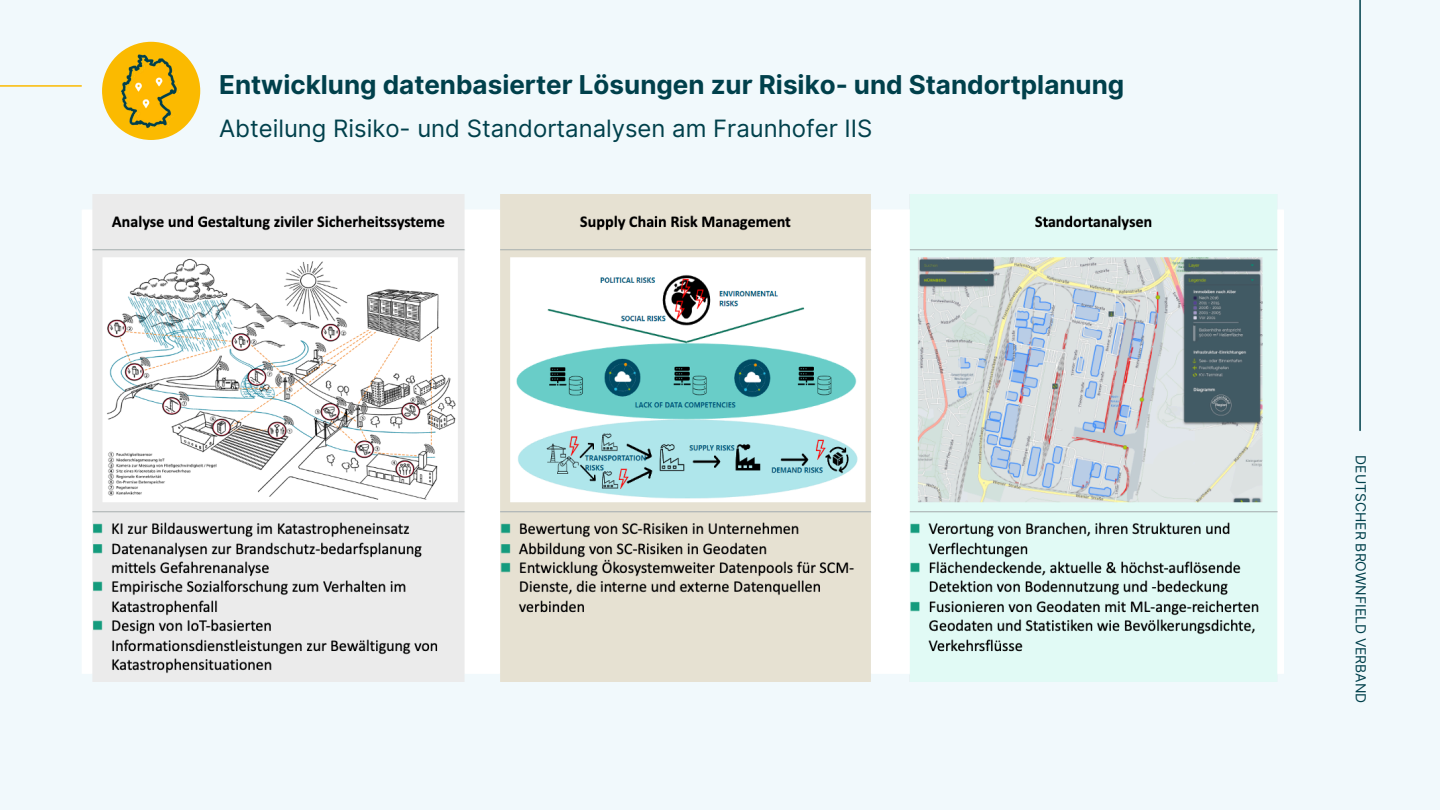
<style>
.page{position:relative;width:1440px;height:810px;background:#f1f9fc}
.page>*{position:absolute;margin:0;border:0;box-sizing:border-box;transform-origin:0 0}
.t1{font:700 26px "Inter";color:#00404b}
.t2{font:23.9px "Inter";color:#00404b}
.t3{font:13.9px "Inter";color:#00404b}
</style>
<div class="page">
<hr style="left:1359px;top:0;width:2px;height:430px;background:#00404b">
<hr style="left:0;top:85px;width:81px;height:2px;background:#fbba00">
<img style="left:104px;top:43px;width:95px;height:94px">
<img style="left:82px;top:195px;width:1202px;height:487px">
<p class="t1" style="left:219px;top:69px;width:907px">Entwicklung datenbasierter Lösungen zur Risiko- und Standortplanung</p>
<p class="t2" style="left:219px;top:114px;width:655px">Abteilung Risiko- und Standortanalysen am Fraunhofer IIS</p>
<h2 class="t3" style="left:1369px;top:455px;width:249px;rotate:90deg">DEUTSCHER BROWNFIELD VERBAND</h2>
</div>
